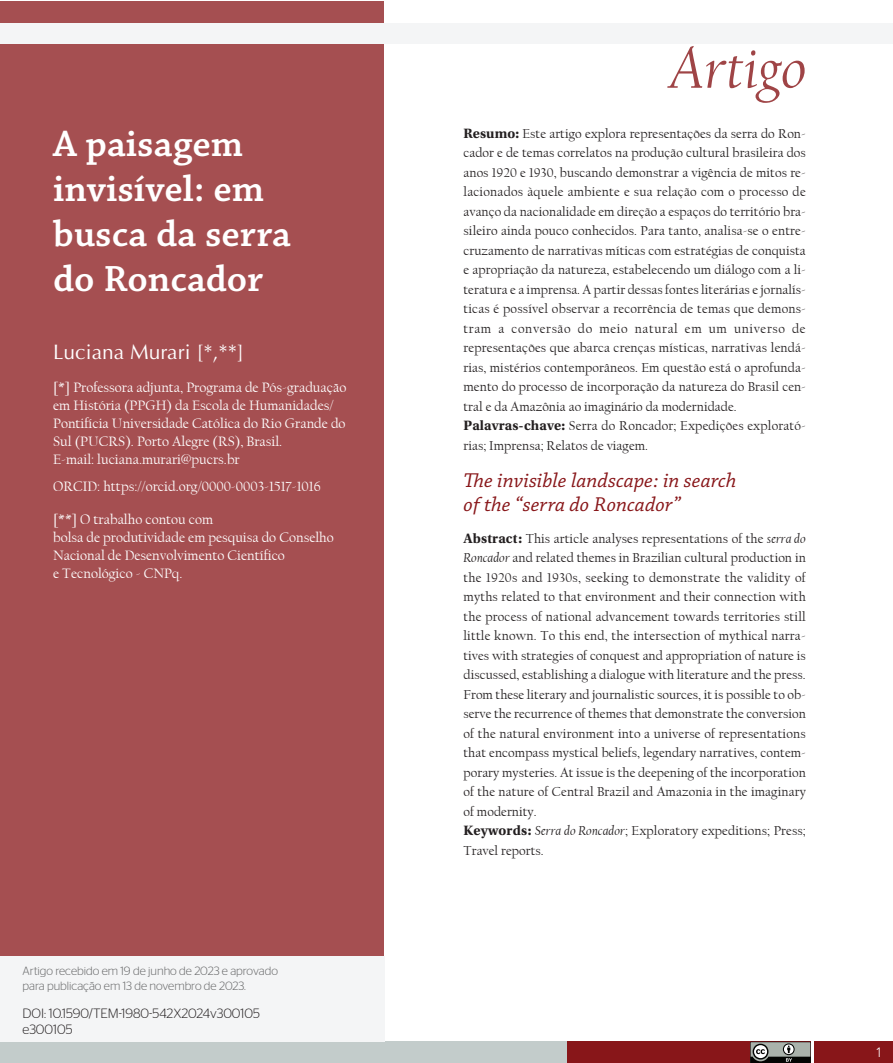
<style>
.page{position:relative;width:893px;height:1063px;background:#fff}
.page>*{position:absolute;margin:0;border:0;box-sizing:border-box;transform-origin:0 0}
.t1{font:italic 59.55px "Californian FB";color:#9f4446}
.t2{font:38.25px/45px "Chaparral Pro Semibold Capt";color:#fff}
.t3{font:21px/24px "Chaparral Pro It Capt";color:#881619}
.t4{font:21px "Optima";color:#fff}
.t5{font:14.25px/18px "Californian FB";color:#fff}
.t6{font:13.5px/19.5px "Californian FB";letter-spacing:.01em;color:#231f20}
.t7{font:300 13.5px/16.2px "Stag Sans Round";color:#231f20}
.t8{font:300 13.5px "Avenir";color:#fff}
.t9{font:300 12px/15px "Stag Sans Round";color:#626364}
.s1{font-family:"Utopia Std";font-weight:700;font-size:14.25px}
.s2{font-style:italic}
</style>
<div class="page">
<div style="left:1px;top:1px;width:383px;height:961px;background:#a54f51"></div>
<div style="left:567px;top:1042px;width:243px;height:21px;background:#881619"></div>
<div style="left:0;top:1042px;width:566px;height:21px;background:#c3cccb"></div>
<div style="left:814px;top:1042px;width:79px;height:21px;background:#881619"></div>
<svg style="left:750px;top:1042px;width:61px;height:21px"></svg>
<div style="left:0;top:23px;width:893px;height:20px;background:#f4f5f6"></div>
<div style="left:0;top:957px;width:384px;height:85px;background:#f4f5f6"></div>
<h2 class="t2" style="left:53px;top:122px;width:239px">A paisagem invisível: em busca da serra do Roncador</h2>
<h3 class="t4" style="left:53px;top:340px;width:193px">Luciana Murari [*,**]</h3>
<p class="t5" style="left:53px;top:378px;width:295px">[*] Professora adjunta, Programa de Pós-graduação em História (PPGH) da Escola de Humanidades/ Pontifícia Universidade Católica do Rio Grande do Sul (PUCRS). Porto Alegre (RS), Brasil.<br>E-mail: luciana.murari@pucrs.br</p>
<p class="t5" style="left:53px;top:478px;width:269px">ORCID: https://orcid.org/0000-0003-1517-1016</p>
<p class="t5" style="left:53px;top:511px;width:282px">[**] O trabalho contou com<br>bolsa de produtividade em pesquisa do Conselho Nacional de Desenvolvimento Científico<br>e Tecnológico - CNPq.</p>
<p class="t9" style="left:22px;top:963px;width:257px">Artigo recebido em 19 de junho de 2023 e aprovado para publicação em 13 de novembro de 2023.</p>
<p class="t7" style="left:22px;top:1005px;width:239px">DOI: 10.1590/TEM-1980-542X2024v300105 e300105</p>
<h1 class="t1" style="left:668px;top:35px;width:140px">Artigo</h1>
<p class="t6" style="left:463px;top:124px;width:344px"><span class="s1">Resumo:</span> Este artigo explora representações da serra do Ron&shy;cador e de temas correlatos na produção cultural brasileira dos anos 1920 e 1930, buscando demonstrar a vigência de mitos re&shy;lacionados àquele ambiente e sua relação com o processo de avanço da nacionalidade em direção a espaços do território bra&shy;sileiro ainda pouco conhecidos. Para tanto, analisa-se o entre&shy;cruzamento de narrativas míticas com estratégias de conquista e apropriação da natureza, estabelecendo um diálogo com a li&shy;teratura e a imprensa. A partir dessas fontes literárias e jornalís&shy;ticas é possível observar a recorrência de temas que demons&shy;tram a conversão do meio natural em um universo de representações que abarca crenças místicas, narrativas lendá&shy;rias, mistérios contemporâneos. Em questão está o aprofunda&shy;mento do processo de incorporação da natureza do Brasil cen&shy;tral e da Amazônia ao imaginário da modernidade.<br><span class="s1">Palavras-chave:</span> Serra do Roncador; Expedições explorató&shy;rias; Imprensa; Relatos de viagem.</p>
<h3 class="t3" style="left:463px;top:469px;width:274px">The invisible landscape: in search of the “serra do Roncador”</h3>
<p class="t6" style="left:463px;top:529px;width:344px"><span class="s1">Abstract:</span> This article analyses representations of the <span class="s2">serra do Roncador</span> and related themes in Brazilian cultural production in the 1920s and 1930s, seeking to demonstrate the validity of myths related to that environment and their connection with the process of national advancement towards territories still little known. To this end, the intersection of mythical narra&shy;tives with strategies of conquest and appropriation of nature is discussed, establishing a dialogue with literature and the press.<br>From these literary and journalistic sources, it is possible to ob&shy;serve the recurrence of themes that demonstrate the conversion of the natural environment into a universe of representations that encompass mystical beliefs, legendary narratives, contem&shy;porary mysteries. At issue is the deepening of the incorporation of the nature of Central Brazil and Amazonia in the imaginary of modernity.<br><span class="s1">Keywords:</span> <span class="s2">Serra do Roncador</span>; Exploratory expeditions; Press; Travel reports.</p>
<p class="t8" style="left:875px;top:1044px;width:9px">1</p>
</div>
